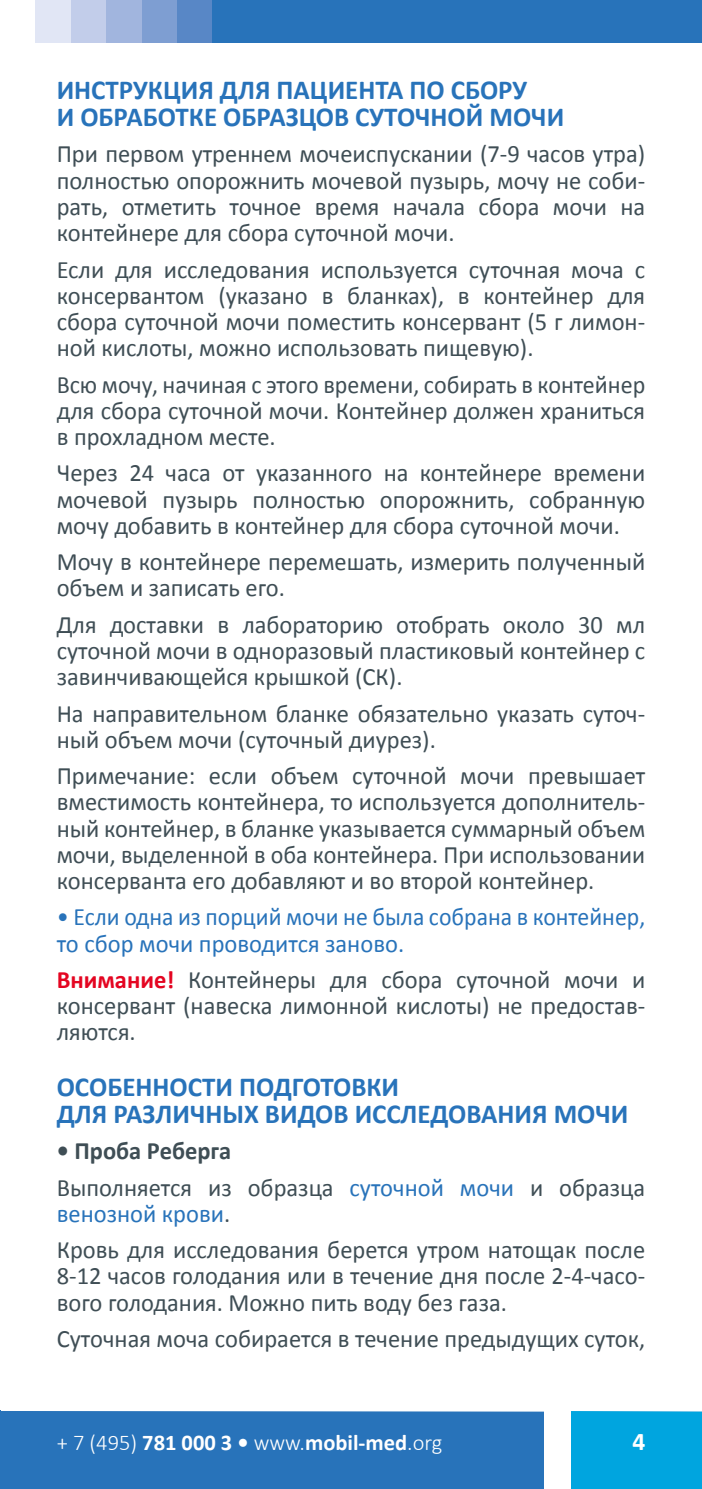
<style>
.page{position:relative;width:702px;height:1489px;background:#fff}
.page>*{position:absolute;margin:0;border:0;box-sizing:border-box;transform-origin:0 0}
.t1{font:700 27.5px/27.5px "Calibri";color:#2873ba}
.t2{font:700 25.5px "Calibri";color:#fff}
.t3{font:25px/26.2px "Calibri";color:#3f4e55;text-align:justify}
.t4{font:25px/26.2px "Calibri";color:#3f4e55;text-align:justify;scale:.96 1}
.t5{font:25px/26.2px "Calibri";color:#2873ba}
.t6{font:700 22.5px "Calibri";color:#fff}
.s1{font-weight:700;color:#e40521}
.s2{font-weight:700}
.s3{color:#2873ba}
.s4{font-weight:300}
</style>
<div class="page">
<div style="left:196px;top:0;width:506px;height:42px;background:#2873ba"></div>
<div style="left:35px;top:0;width:36px;height:42px;background:#e1e6f5"></div>
<div style="left:71px;top:0;width:35px;height:42px;background:#c2cdea"></div>
<div style="left:106px;top:0;width:36px;height:42px;background:#a1b5de"></div>
<div style="left:142px;top:0;width:35px;height:42px;background:#7e9ed2"></div>
<div style="left:177px;top:0;width:36px;height:42px;background:#5887c6"></div>
<div style="left:0;top:1410px;width:544px;height:78px;background:#2873ba"></div>
<div style="left:554px;top:1410px;width:148px;height:78px;background:#00a5df"></div>
<div style="left:544px;top:1410px;width:27px;height:78px;background:#fff"></div>
<p class="t1" style="left:57px;top:75px;width:509px">ИНСТРУКЦИЯ ДЛЯ ПАЦИЕНТА ПО СБОРУ<br>И ОБРАБОТКЕ ОБРАЗЦОВ СУТОЧНОЙ МОЧИ</p>
<p class="t3" style="left:57px;top:140px;width:590px">При первом утреннем мочеиспускании (7-9 часов утра) полностью опорожнить мочевой пузырь, мочу не соби&shy;рать, отметить точное время начала сбора мочи на контейнере для сбора суточной мочи.</p>
<p class="t3" style="left:57px;top:255px;width:590px">Если для исследования используется суточная моча с консервантом (указано в бланках), в контейнер для сбора суточной мочи поместить консервант (5 г лимон&shy;ной кислоты, можно использовать пищевую).</p>
<p class="t4" style="left:57px;top:370px;width:614px">Всю мочу, начиная с этого времени, собирать в контейнер для сбора суточной мочи. Контейнер должен храниться в прохладном месте.</p>
<p class="t3" style="left:57px;top:459px;width:590px">Через 24 часа от указанного на контейнере времени мочевой пузырь полностью опорожнить, собранную мочу добавить в контейнер для сбора суточной мочи.</p>
<p class="t3" style="left:57px;top:548px;width:590px">Мочу в контейнере перемешать, измерить полученный объем и записать его.</p>
<p class="t3" style="left:57px;top:610px;width:590px">Для доставки в лабораторию отобрать около 30 мл суточной мочи в одноразовый пластиковый контейнер с завинчивающейся крышкой (СК).</p>
<p class="t3" style="left:57px;top:699px;width:590px">На направительном бланке обязательно указать суточ&shy;ный объем мочи (суточный диурез).</p>
<p class="t3" style="left:57px;top:762px;width:590px">Примечание: если объем суточной мочи превышает вместимость контейнера, то используется дополнитель&shy;ный контейнер, в бланке указывается суммарный объем мочи, выделенной в оба контейнера. При использовании консерванта его добавляют и во второй контейнер.</p>
<p class="t5" style="left:57px;top:903px;width:590px">• Если одна из порций мочи не была собрана в контейнер, то сбор мочи проводится заново.</p>
<p class="t3" style="left:57px;top:965px;width:590px"><span class="s1">Внимание!</span> Контейнеры для сбора суточной мочи и консервант (навеска лимонной кислоты) не предостав&shy;ляются.</p>
<p class="t1" style="left:57px;top:1071px;width:573px">ОСОБЕННОСТИ ПОДГОТОВКИ<br>ДЛЯ РАЗЛИЧНЫХ ВИДОВ ИССЛЕДОВАНИЯ МОЧИ</p>
<p class="t3" style="left:57px;top:1132px;width:590px;line-height:36.2px"><span class="s2">• Проба Реберга<br></span>Выполняется из образца <span class="s3">суточной мочи</span> и образца</p>
<p class="t3" style="left:57px;top:1194px;width:590px;line-height:36.2px"><span class="s3">венозной крови</span>.<br>Кровь для исследования берется утром натощак после</p>
<p class="t3" style="left:57px;top:1262px;width:590px">8-12 часов голодания или в течение дня после 2-4-часо&shy;вого голодания. Можно пить воду без газа.</p>
<p class="t3" style="left:57px;top:1324px;width:590px">Суточная моча собирается в течение предыдущих суток,</p>
<p class="t6" style="left:57px;top:1426px;width:387px"><span class="s4">+ 7 (495)</span> 781 000 3 • <span class="s4">www.</span>mobil-med<span class="s4">.org</span></p>
<p class="t2" style="left:632px;top:1423px;width:14px">4</p>
</div>
